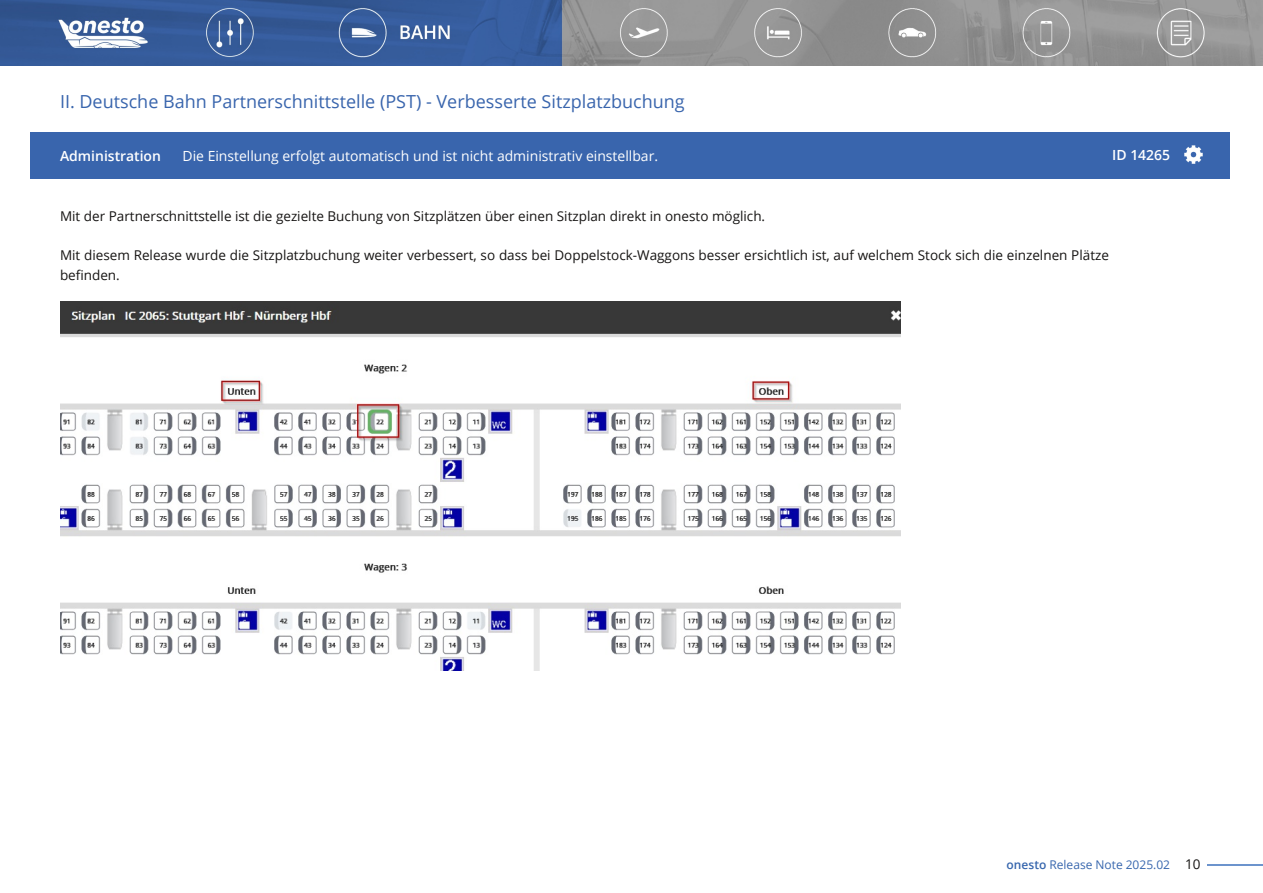
<style>
.page{position:relative;width:1263px;height:893px;background:#fff}
.page>*{position:absolute;margin:0;border:0;box-sizing:border-box;transform-origin:0 0}
.t1{font:18px "Open Sans";color:#3965ad}
.t2{font:13.95px "Open Sans";color:#fff}
.t3{font:600 13.95px "Open Sans";color:#fff}
.t4{font:13.5px/19.5px "Open Sans";color:#161413}
.t5{font:12px "Open Sans";color:#3867ae}
.s1{font-weight:600}
.s2{font-size:13.5px;color:#161413}
</style>
<div class="page">
<hr style="left:1207px;top:864px;width:56px;height:2px;background:#6c94cd">
<div style="left:30px;top:132px;width:1199px;height:47px;background:#3965ad"></div>
<img style="left:1184px;top:145px;width:18px;height:19px">
<img style="left:0;top:0;width:1263px;height:65px">
<img style="left:60px;top:301px;width:840px;height:369px">
<h1 class="t1" style="left:60px;top:89px;width:626px">II. Deutsche Bahn Partnerschnittstelle (PST) - Verbesserte Sitzplatzbuchung</h1>
<p class="t3" style="left:60px;top:146px;width:103px">Administration</p>
<p class="t2" style="left:182px;top:146px;width:477px">Die Einstellung erfolgt automatisch und ist nicht administrativ einstellbar.</p>
<p class="t3" style="left:1112px;top:145px;width:59px">ID 14265</p>
<p class="t4" style="left:60px;top:206px;width:707px">Mit der Partnerschnittstelle ist die gezielte Buchung von Sitzplätzen über einen Sitzplan direkt in onesto möglich.</p>
<p class="t4" style="left:60px;top:245px;width:1050px">Mit diesem Release wurde die Sitzplatzbuchung weiter verbessert, so dass bei Doppelstock-Waggons besser ersichtlich ist, auf welchem Stock sich die einzelnen Plätze befinden.</p>
<p class="t5" style="left:1006px;top:856px;width:195px"><span class="s1">onesto</span> Release Note 2025.02 <span class="s2">10</span></p>
</div>
